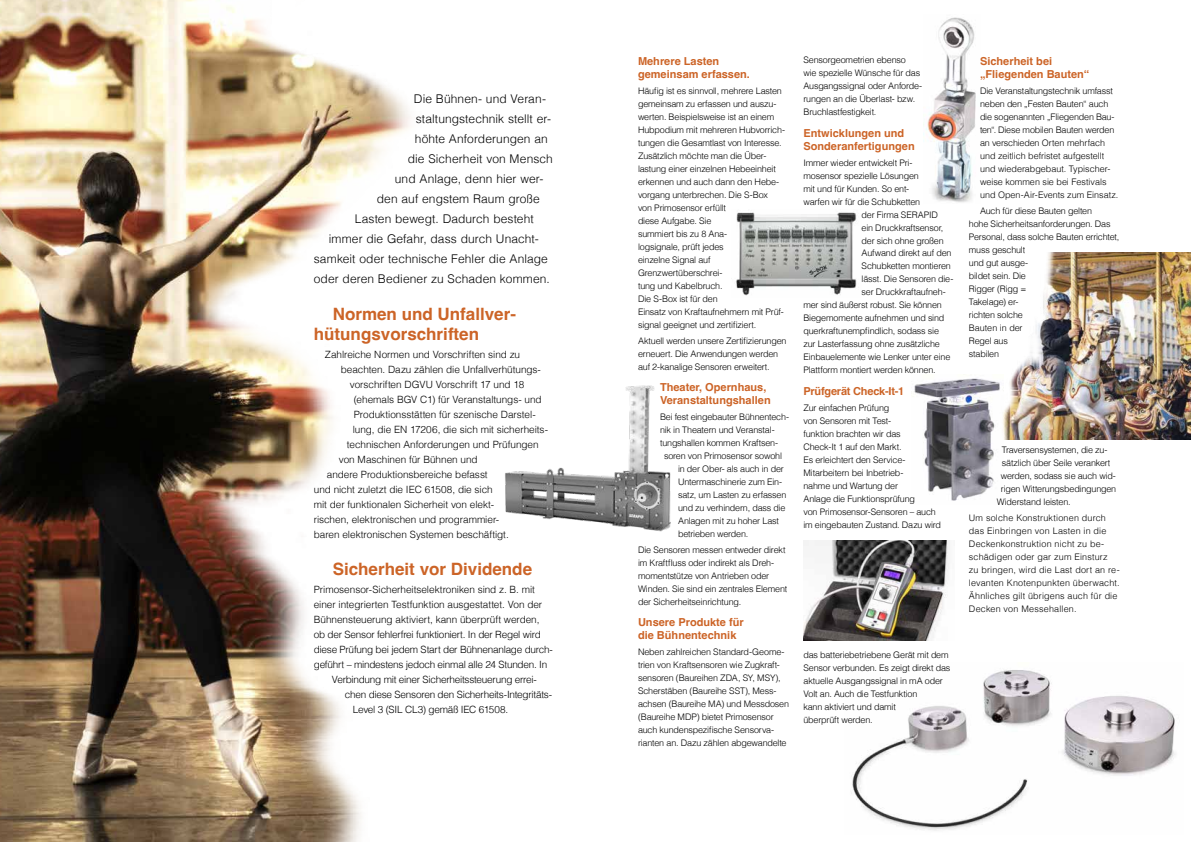
<style>
.page{position:relative;width:1191px;height:842px;background:#fff}
.page>*{position:absolute;margin:0;border:0;box-sizing:border-box;transform-origin:0 0}
.t1{font:700 17px/20px "Helvetica";color:#cc6427}
.t2{font:300 12px "Helvetica";letter-spacing:.005em;color:#000}
.t3{font:700 11px/13px "Helvetica";color:#cc6427}
.t4{font:700 11px "Helvetica";letter-spacing:-.02em;color:#cc6427}
.t5{font:300 10px "Helvetica";letter-spacing:-.005em;color:#000}
.t6{font:300 10px "Helvetica";letter-spacing:-.025em;color:#000}
.t7{font:300 9px/13px "Helvetica";letter-spacing:-.02em;color:#000}
.t8{font:300 9px/13px "Helvetica";letter-spacing:.02em;color:#000}
</style>
<div class="page">
<img style="left:0;top:0;width:410px;height:842px">
<img style="left:914px;top:379px;width:80px;height:122px">
<img style="left:505px;top:385px;width:166px;height:147px">
<img style="left:923px;top:17px;width:53px;height:186px">
<img style="left:965px;top:252px;width:226px;height:188px">
<img style="left:736px;top:212px;width:121px;height:84px">
<img style="left:851px;top:670px;width:325px;height:161px">
<img style="left:803px;top:540px;width:146px;height:101px">
<h2 class="t2" style="left:414px;top:88px;width:134px">Die Bühnen- und Veran-</h2>
<h2 class="t2" style="left:416px;top:108px;width:137px">staltungstechnik stellt er-</h2>
<h2 class="t2" style="left:415px;top:128px;width:134px">höhte Anforderungen an</h2>
<h2 class="t2" style="left:408px;top:148px;width:146px">die Sicherheit von Mensch</h2>
<h2 class="t2" style="left:395px;top:168px;width:150px">und Anlage, denn hier wer-</h2>
<h2 class="t2" style="left:377px;top:188px;width:164px">den auf engstem Raum große</h2>
<h2 class="t2" style="left:355px;top:208px;width:180px">Lasten bewegt. Dadurch besteht</h2>
<h2 class="t2" style="left:329px;top:228px;width:211px">immer die Gefahr, dass durch Unacht-</h2>
<h2 class="t2" style="left:314px;top:248px;width:235px">samkeit oder technische Fehler die Anlage</h2>
<h2 class="t2" style="left:314px;top:268px;width:237px">oder deren Bediener zu Schaden kommen.</h2>
<h1 class="t1" style="left:314px;top:306px;width:204px;text-indent:19px">Normen und Unfallver&shy;hütungsvorschriften</h1>
<p class="t5" style="left:325px;top:346px;width:197px">Zahlreiche Normen und Vorschriften sind zu</p>
<p class="t5" style="left:341px;top:361px;width:202px">beachten. Dazu zählen die Unfallverhütungs-</p>
<p class="t5" style="left:350px;top:376px;width:176px">vorschriften DGVU Vorschrift 17 und 18</p>
<p class="t5" style="left:354px;top:391px;width:189px">(ehemals BGV C1) für Veranstaltungs- und</p>
<p class="t5" style="left:354px;top:406px;width:183px">Produktionsstätten für szenische Darstel-</p>
<p class="t5" style="left:353px;top:421px;width:197px">lung, die EN 17206, die sich mit sicherheits-</p>
<p class="t5" style="left:347px;top:436px;width:193px">technischen Anforderungen und Prüfungen</p>
<p class="t5" style="left:339px;top:451px;width:140px">von Maschinen für Bühnen und</p>
<p class="t5" style="left:327px;top:466px;width:162px">andere Produktionsbereiche befasst</p>
<p class="t5" style="left:314px;top:481px;width:180px">und nicht zuletzt die IEC 61508, die sich</p>
<p class="t5" style="left:314px;top:496px;width:182px">mit der funktionalen Sicherheit von elekt-</p>
<p class="t5" style="left:314px;top:511px;width:187px">rischen, elektronischen und programmier-</p>
<p class="t5" style="left:314px;top:526px;width:196px">baren elektronischen Systemen beschäftigt.</p>
<h1 class="t1" style="left:333px;top:561px;width:201px">Sicherheit vor Dividende</h1>
<p class="t5" style="left:314px;top:580px;width:223px">Primosensor-Sicherheitselektroniken sind z. B. mit</p>
<p class="t5" style="left:314px;top:595px;width:230px">einer integrierten Testfunktion ausgestattet. Von der</p>
<p class="t5" style="left:314px;top:610px;width:227px">Bühnensteuerung aktiviert, kann überprüft werden,</p>
<p class="t6" style="left:314px;top:625px;width:228px">ob der Sensor fehlerfrei funktioniert. In der Regel wird</p>
<p class="t6" style="left:314px;top:640px;width:241px">diese Prüfung bei jedem Start der Bühnenanlage durch-</p>
<p class="t6" style="left:314px;top:655px;width:235px">geführt – mindestens jedoch einmal alle 24 Stunden. In</p>
<p class="t6" style="left:332px;top:670px;width:207px">Verbindung mit einer Sicherheitssteuerung errei-</p>
<p class="t6" style="left:345px;top:685px;width:209px">chen diese Sensoren den Sicherheits-Integritäts-</p>
<p class="t5" style="left:353px;top:700px;width:157px">Level 3 (SIL CL3) gemäß IEC 61508.</p>
<p class="t3" style="left:638px;top:56px;width:113px">Mehrere Lasten gemeinsam erfassen.</p>
<p class="t7" style="left:638px;top:83px;width:148px">Häufig ist es sinnvoll, mehrere Lasten gemeinsam zu erfassen und auszu&shy;werten. Beispielsweise ist an einem<br>Hubpodium mit mehreren Hubvorrich&shy;tungen die Gesamtlast von Interesse.<br>Zusätzlich möchte man die Über&shy;lastung einer einzelnen Hebeeinheit erkennen und auch dann den Hebe&shy;vorgang unterbrechen. Die S-Box<br>von Primosensor erfüllt<br>diese Aufgabe. Sie<br>summiert bis zu 8 Ana-<br>logsignale, prüft jedes<br>einzelne Signal auf<br>Grenzwertüberschrei-<br>tung und Kabelbruch.<br>Die S-Box ist für den<br>Einsatz von Kraftaufnehmern mit Prüf&shy;signal geeignet und zertifiziert.</p>
<p class="t7" style="left:638px;top:333px;width:150px">Aktuell werden unsere Zertifizierungen erneuert. Die Anwendungen werden auf 2-kanalige Sensoren erweitert.</p>
<p class="t3" style="left:660px;top:382px;width:112px">Theater, Opernhaus,<br>Veranstaltungshallen</p>
<p class="t7" style="left:660px;top:410px;width:130px">Bei fest eingebauter Bühnentech-</p>
<p class="t7" style="left:660px;top:423px;width:116px">nik in Theatern und Veranstal-</p>
<p class="t7" style="left:660px;top:436px;width:120px">tungshallen kommen Kraftsen-</p>
<p class="t7" style="left:664px;top:449px;width:119px">soren von Primosensor sowohl</p>
<p class="t7" style="left:678px;top:462px;width:107px">in der Ober- als auch in der</p>
<p class="t7" style="left:678px;top:475px;width:106px">Untermaschinerie zum Ein-</p>
<p class="t7" style="left:678px;top:488px;width:110px">satz, um Lasten zu erfassen</p>
<p class="t7" style="left:678px;top:501px;width:109px">und zu verhindern, dass die</p>
<p class="t7" style="left:678px;top:514px;width:102px">Anlagen mit zu hoher Last</p>
<p class="t7" style="left:678px;top:527px;width:72px">betrieben werden.</p>
<p class="t7" style="left:638px;top:542px;width:151px">Die Sensoren messen entweder direkt im Kraftfluss oder indirekt als Dreh&shy;momentstütze von Antrieben oder Winden. Sie sind ein zentrales Element der Sicherheitseinrichtung.</p>
<p class="t3" style="left:638px;top:617px;width:107px">Unsere Produkte für die Bühnentechnik</p>
<p class="t7" style="left:638px;top:645px;width:153px">Neben zahlreichen Standard-Geome&shy;trien von Kraftsensoren wie Zugkraft&shy;sensoren (Baureihen ZDA, SY, MSY), Scherstäben (Baureihe SST), Mess&shy;achsen (Baureihe MA) und Messdosen (Baureihe MDP) bietet Primosensor auch kundenspezifische Sensorva&shy;rianten an. Dazu zählen abgewandelte</p>
<p class="t7" style="left:803px;top:53px;width:120px">Sensorgeometrien ebenso<br>wie spezielle Wünsche für das<br>Ausgangssignal oder Anforde&shy;rungen an die Überlast- bzw.<br>Bruchlastfestigkeit.</p>
<p class="t3" style="left:803px;top:128px;width:113px">Entwicklungen und<br>Sonderanfertigungen</p>
<p class="t7" style="left:803px;top:155px;width:111px">Immer wieder entwickelt Pri-</p>
<p class="t7" style="left:803px;top:168px;width:117px">mosensor spezielle Lösungen</p>
<p class="t7" style="left:803px;top:181px;width:107px">mit und für Kunden. So ent-</p>
<p class="t7" style="left:803px;top:194px;width:118px">warfen wir für die Schubketten</p>
<p class="t7" style="left:861px;top:207px;width:78px">der Firma SERAPID</p>
<p class="t7" style="left:861px;top:220px;width:83px">ein Druckkraftsensor,</p>
<p class="t7" style="left:861px;top:233px;width:84px">der sich ohne großen</p>
<p class="t7" style="left:861px;top:246px;width:91px">Aufwand direkt auf den</p>
<p class="t7" style="left:861px;top:259px;width:91px">Schubketten montieren</p>
<p class="t7" style="left:861px;top:272px;width:93px">lässt. Die Sensoren die-</p>
<p class="t7" style="left:861px;top:285px;width:86px">ser Druckkraftaufneh-</p>
<p class="t7" style="left:803px;top:298px;width:140px">mer sind äußerst robust. Sie können</p>
<p class="t7" style="left:803px;top:311px;width:142px">Biegemomente aufnehmen und sind</p>
<p class="t7" style="left:803px;top:324px;width:137px">querkraftunempfindlich, sodass sie</p>
<p class="t7" style="left:803px;top:337px;width:138px">zur Lasterfassung ohne zusätzliche</p>
<p class="t7" style="left:803px;top:350px;width:148px">Einbauelemente wie Lenker unter eine</p>
<p class="t7" style="left:803px;top:363px;width:134px">Plattform montiert werden können.</p>
<p class="t4" style="left:803px;top:384px;width:102px">Prüfgerät Check-It-1</p>
<p class="t7" style="left:803px;top:401px;width:139px">Zur einfachen Prüfung<br>von Sensoren mit Test-<br>funktion brachten wir das<br>Check-It 1 auf den Markt.<br>Es erleichtert den Service-<br>Mitarbeitern bei Inbetrieb-<br>nahme und Wartung der<br>Anlage die Funktionsprüfung<br>von Primosensor-Sensoren – auch im eingebauten Zustand. Dazu wird</p>
<p class="t7" style="left:803px;top:647px;width:148px">das batteriebetriebene Gerät mit dem<br>Sensor verbunden. Es zeigt direkt das aktuelle Ausgangssignal in mA oder<br>Volt an. Auch die Testfunktion<br>kann aktiviert und damit<br>überprüft werden.</p>
<p class="t3" style="left:980px;top:56px;width:111px">Sicherheit bei „Fliegenden Bauten“</p>
<p class="t7" style="left:980px;top:83px;width:140px">Die Veranstaltungstechnik umfasst neben den „Festen Bauten“ auch die sogenannten „Fliegenden Bau&shy;ten“. Diese mobilen Bauten werden an verschieden Orten mehrfach und zeitlich befristet aufgestellt und wiederabgebaut. Typischer&shy;weise kommen sie bei Festivals und Open-Air-Events zum Einsatz.</p>
<p class="t7" style="left:969px;top:203px;width:152px;text-indent:11px">Auch für diese Bauten gelten<br>hohe Sicherheitsanforderungen. Das<br>Personal, dass solche Bauten errichtet, muss geschult<br>und gut ausge-<br>bildet sein. Die<br>Rigger (Rigg =<br>Takelage) er-<br>richten solche<br>Bauten in der<br>Regel aus<br>stabilen</p>
<p class="t7" style="left:1002px;top:443px;width:107px">Traversensystemen, die zu-</p>
<p class="t7" style="left:1002px;top:456px;width:110px">sätzlich über Seile verankert</p>
<p class="t7" style="left:1001px;top:469px;width:117px">werden, sodass sie auch wid-</p>
<p class="t7" style="left:1001px;top:482px;width:117px">rigen Witterungsbedingungen</p>
<p class="t7" style="left:997px;top:495px;width:75px">Widerstand leisten.</p>
<p class="t8" style="left:969px;top:511px;width:152px">Um solche Konstruktionen durch das Einbringen von Lasten in die<br>Deckenkonstruktion nicht zu be&shy;schädigen oder gar zum Einsturz<br>zu bringen, wird die Last dort an re&shy;levanten Knotenpunkten überwacht.<br>Ähnliches gilt übrigens auch für die<br>Decken von Messehallen.</p>
</div>
